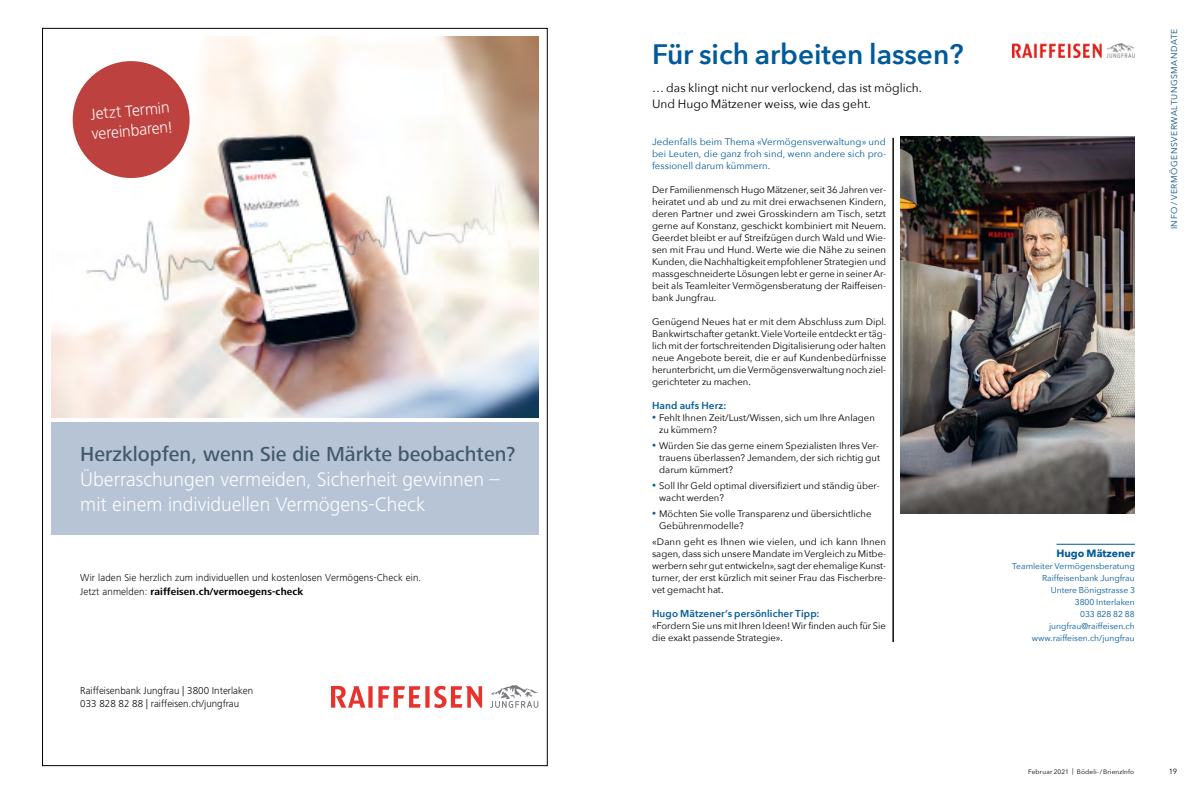
<style>
.page{position:relative;width:1191px;height:794px;background:#fff}
.page>*{position:absolute;margin:0;border:0;box-sizing:border-box;transform-origin:0 0}
.t1{font:600 28px "Avenir Next";color:#005a9a}
.t2{font:500 21px "Frutiger Next LT";color:#3f596c}
.t3{font:300 20.3px/24.9px "Frutiger Next LT";color:#fff}
.t4{font:300 16.6px/19.7px "Frutiger Next LT";color:#fff}
.t5{font:12px/16px "Avenir Next";color:#000}
.t6{font:700 10.5px "Avenir Next";color:#005a9a}
.t7{font:300 10.3px/14px "Frutiger Next LT";color:#000}
.t8{font:600 10px "Avenir Next";letter-spacing:.01em;color:#005a9a}
.t9{font:9.5px/12px "Avenir Next";color:#000}
.t10{font:9.5px/12px "Avenir Next";letter-spacing:.005em;color:#005a9a;text-align:justify}
.t11{font:8.5px/12px "Avenir Next";color:#005a9a;text-align:right}
.t12{font:8.5px "Avenir Next";letter-spacing:.07em;color:#004d84}
.t13{font:7.5px "Avenir Next";color:#000}
.t14{font:6.5px "Avenir Next";letter-spacing:.02em;color:#000}
.s1{font-weight:700}
.s2{font-size:8px;color:#005a9a}
</style>
<div class="page">
<img style="left:51px;top:37px;width:488px;height:380px">
<div style="left:51px;top:422px;width:488px;height:112px;background:#b7c4d6"></div>
<div style="left:73px;top:61px;width:117px;height:117px;background:#bd423f;border-radius:50%"></div>
<svg style="left:331px;top:686px;width:151px;height:22px"></svg>
<svg style="left:490px;top:685px;width:48px;height:23px"></svg>
<hr style="left:1056px;top:544px;width:78px;height:1px;background:#005a9a">
<hr style="left:893px;top:138px;width:1px;height:504px;background:#000">
<img style="left:900px;top:136px;width:234px;height:377px">
<img style="left:1012px;top:44px;width:122px;height:13px">
<h3 class="t4" style="left:89px;top:104px;width:82px;rotate:-5deg">Jetzt Termin vereinbaren!</h3>
<h2 class="t2" style="left:80px;top:442px;width:436px">Herzklopfen, wenn Sie die Märkte beobachten?</h2>
<h3 class="t3" style="left:80px;top:467px;width:421px">Überraschungen vermeiden, Sicherheit gewinnen – mit einem individuellen Vermögens-Check</h3>
<p class="t7" style="left:80px;top:570px;width:342px">Wir laden Sie herzlich zum individuellen und kostenlosen Vermögens-Check ein.<br>Jetzt anmelden: <span class="s1">raiffeisen.ch/vermoegens-check</span></p>
<p class="t7" style="left:80px;top:684px;width:174px;line-height:12.4px">Raiffeisenbank Jungfrau | 3800 Interlaken<br>033 828 82 88 | raiffeisen.ch/jungfrau</p>
<h1 class="t1" style="left:652px;top:31px;width:313px">Für sich arbeiten lassen?</h1>
<p class="t5" style="left:652px;top:80px;width:271px">… das klingt nicht nur verlockend, das ist möglich.<br>Und Hugo Mätzener weiss, wie das geht.</p>
<p class="t10" style="left:652px;top:135px;width:235px">Jedenfalls beim Thema «Vermögensverwaltung» und bei Leuten, die ganz froh sind, wenn andere sich pro&shy;fessionell darum kümmern.</p>
<p class="t9" style="left:652px;top:183px;width:236px;text-align:justify">Der Familienmensch Hugo Mätzener, seit 36 Jahren ver&shy;heiratet und ab und zu mit drei erwachsenen Kindern, deren Partner und zwei Grosskindern am Tisch, setzt gerne auf Konstanz, geschickt kombiniert mit Neuem.<br>Geerdet bleibt er auf Streifzügen durch Wald und Wie&shy;sen mit Frau und Hund. Werte wie die Nähe zu seinen Kunden, die Nachhaltigkeit empfohlener Strategien und massgeschneiderte Lösungen lebt er gerne in seiner Ar&shy;beit als Teamleiter Vermögensberatung der Raiffeisen&shy;bank Jungfrau.</p>
<p class="t9" style="left:652px;top:315px;width:236px;text-align:justify">Genügend Neues hat er mit dem Abschluss zum Dipl.<br>Bankwirtschafter getankt. Viele Vorteile entdeckt er täg&shy;lich mit der fortschreitenden Digitalisierung oder halten neue Angebote bereit, die er auf Kundenbedürfnisse herunterbricht, um die Vermögensverwaltung noch ziel&shy;gerichteter zu machen.</p>
<p class="t8" style="left:652px;top:397px;width:76px">Hand aufs Herz:</p>
<p class="t9" style="left:659px;top:411px;width:217px;text-indent:-7px"><span class="s2">•</span> Fehlt Ihnen Zeit/Lust/Wissen, sich um Ihre Anlagen zu kümmern?</p>
<p class="t9" style="left:659px;top:439px;width:222px;text-indent:-7px"><span class="s2">•</span> Würden Sie das gerne einem Spezialisten Ihres Ver&shy;trauens überlassen? Jemandem, der sich richtig gut darum kümmert?</p>
<p class="t9" style="left:659px;top:479px;width:222px;text-indent:-7px"><span class="s2">•</span> Soll Ihr Geld optimal diversifiziert und ständig über&shy;wacht werden?</p>
<p class="t9" style="left:659px;top:507px;width:214px;text-indent:-7px"><span class="s2">•</span> Möchten Sie volle Transparenz und übersichtliche<br>Gebührenmodelle?</p>
<p class="t9" style="left:652px;top:535px;width:235px;text-align:justify">«Dann geht es Ihnen wie vielen, und ich kann Ihnen sagen, dass sich unsere Mandate im Vergleich zu Mitbe&shy;werbern sehr gut entwickeln», sagt der ehemalige Kunst&shy;turner, der erst kürzlich mit seiner Frau das Fischerbre&shy;vet gemacht hat.</p>
<p class="t8" style="left:652px;top:605px;width:169px">Hugo Mätzener’s persönlicher Tipp:</p>
<p class="t9" style="left:652px;top:619px;width:235px">«Fordern Sie uns mit Ihren Ideen! Wir finden auch für Sie die exakt passende Strategie».</p>
<p class="t12" style="left:1167px;top:229px;width:202px;rotate:-90deg">INFO / VERMÖGENSVERWALTUNGSMANDATE</p>
<p class="t6" style="left:1056px;top:544px;width:80px">Hugo Mätzener</p>
<p class="t11" style="left:1012px;top:560px;width:124px">Teamleiter Vermögensberatung<br>Raiffeisenbank Jungfrau<br>Untere Bönigstrasse 3<br>3800 Interlaken<br>033 828 82 88 jungfrau@raiffeisen.ch www.raiffeisen.ch/jungfrau</p>
<p class="t14" style="left:1028px;top:766px;width:108px">Februar 2021 | Bödeli-/BrienzInfo</p>
<p class="t13" style="left:1168px;top:764px;width:10px">19</p>
</div>
